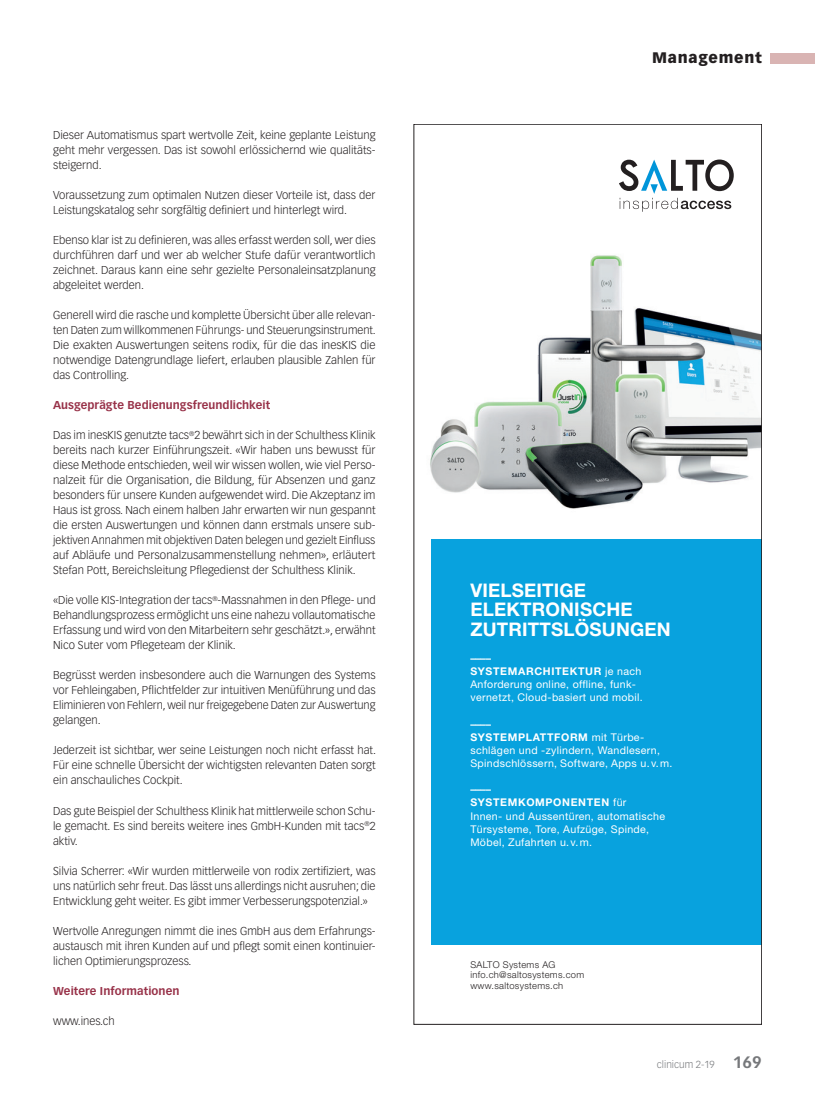
<style>
.page{position:relative;width:815px;height:1099px;background:#fff}
.page>*{position:absolute;margin:0;border:0;box-sizing:border-box;transform-origin:0 0}
.t1{font:700 18.75px/19.4px "Helvetica Neue";letter-spacing:.01em;color:#fff}
.t2{font:900 15px "Vectora LT Std";letter-spacing:.05em;color:#231f20}
.Lauftext{font:300 11.25px/15px "Vectora LT Std";color:#231f20;text-align:justify}
.ZT_MM{font:700 11.25px "Vectora LT Std";letter-spacing:.005em;color:#983249}
.t3{font:10.62px/13.1px "Helvetica Neue";letter-spacing:.03em;color:#fff}
.t4{font:300 10px "Vectora LT Std";color:#76787b}
.t5{font:300 9.38px/10.6px "Helvetica Neue";letter-spacing:.03em;color:#231f20}
.s1{font-weight:500}
.s2{font-weight:700}
.s3{font-weight:700;font-size:16.25px}
</style>
<div class="page">
<div style="left:770px;top:53px;width:45px;height:10px;background:#d9b4b3"></div>
<img style="left:430px;top:255px;width:330px;height:254px">
<svg style="left:619px;top:159px;width:115px;height:53px"></svg>
<div style="left:431px;top:539px;width:331px;height:405px;background:#08a2de"></div>
<p class="Lauftext" style="left:53px;top:128px;width:324px">Dieser Automatismus spart wertvolle Zeit, keine geplante Leistung geht mehr vergessen. Das ist sowohl erlössichernd wie qualitäts&shy;steigernd.</p>
<p class="Lauftext" style="left:53px;top:188px;width:324px">Voraussetzung zum optimalen Nutzen dieser Vorteile ist, dass der<br>Leistungskatalog sehr sorgfältig definiert und hinterlegt wird.</p>
<p class="Lauftext" style="left:53px;top:233px;width:324px">Ebenso klar ist zu definieren, was alles erfasst werden soll, wer dies durchführen darf und wer ab welcher Stufe dafür verantwortlich zeichnet. Daraus kann eine sehr gezielte Personaleinsatzplanung abgeleitet werden.</p>
<p class="Lauftext" style="left:53px;top:308px;width:324px">Generell wird die rasche und komplette Übersicht über alle relevan&shy;ten Daten zum willkommenen Führungs- und Steuerungsinstrument.</p>
<p class="Lauftext" style="left:53px;top:338px;width:324px">Die exakten Auswertungen seitens rodix, für die das inesKIS die notwendige Datengrundlage liefert, erlauben plausible Zahlen für das Controlling.</p>
<p class="ZT_MM" style="left:53px;top:398px;width:219px">Ausgeprägte Bedienungsfreundlichkeit</p>
<p class="Lauftext" style="left:53px;top:428px;width:324px">Das im inesKIS genutzte tacs<sup>®</sup>2 bewährt sich in der Schulthess Klinik bereits nach kurzer Einführungszeit. «Wir haben uns bewusst für diese Methode entschieden, weil wir wissen wollen, wie viel Perso&shy;nalzeit für die Organisation, die Bildung, für Absenzen und ganz besonders für unsere Kunden aufgewendet wird. Die Akzeptanz im Haus ist gross. Nach einem halben Jahr erwarten wir nun gespannt die ersten Auswertungen und können dann erstmals unsere sub&shy;jektiven Annahmen mit objektiven Daten belegen und gezielt Einfluss auf Abläufe und Personalzusammenstellung nehmen», erläutert Stefan Pott, Bereichsleitung Pflegedienst der Schulthess Klinik.</p>
<p class="Lauftext" style="left:53px;top:593px;width:324px">«Die volle KIS-Integration der tacs<sup>®</sup>-Massnahmen in den Pflege- und Behandlungsprozess ermöglicht uns eine nahezu vollautomatische Erfassung und wird von den Mitarbeitern sehr geschätzt.», erwähnt Nico Suter vom Pflegeteam der Klinik.</p>
<p class="Lauftext" style="left:53px;top:668px;width:324px">Begrüsst werden insbesondere auch die Warnungen des Systems vor Fehleingaben, Pflichtfelder zur intuitiven Menüführung und das Eliminieren von Fehlern, weil nur freigegebene Daten zur Auswertung gelangen.</p>
<p class="Lauftext" style="left:53px;top:743px;width:324px">Jederzeit ist sichtbar, wer seine Leistungen noch nicht erfasst hat.<br>Für eine schnelle Übersicht der wichtigsten relevanten Daten sorgt ein anschauliches Cockpit.</p>
<p class="Lauftext" style="left:53px;top:803px;width:324px">Das gute Beispiel der Schulthess Klinik hat mittlerweile schon Schu&shy;le gemacht. Es sind bereits weitere ines GmbH-Kunden mit tacs<sup>®</sup>2 aktiv.</p>
<p class="Lauftext" style="left:53px;top:863px;width:324px">Silvia Scherrer: «Wir wurden mittlerweile von rodix zertifiziert, was uns natürlich sehr freut. Das lässt uns allerdings nicht ausruhen; die Entwicklung geht weiter. Es gibt immer Verbesserungspotenzial.»</p>
<p class="Lauftext" style="left:53px;top:923px;width:324px">Wertvolle Anregungen nimmt die ines GmbH aus dem Erfahrungs&shy;austausch mit ihren Kunden auf und pflegt somit einen kontinuier&shy;lichen Optimierungsprozess.</p>
<p class="ZT_MM" style="left:53px;top:983px;width:128px">Weitere Informationen</p>
<p class="Lauftext" style="left:53px;top:1013px;width:63px">www.ines.ch</p>
<h2 class="t2" style="left:652px;top:49px;width:111px">Management</h2>
<p class="t1" style="left:470px;top:580px;width:202px">VIELSEITIGE<br>ELEKTRONISCHE<br>ZUTRITTSLÖSUNGEN</p>
<p class="t3" style="left:470px;top:651px;width:174px"><span class="s1">––––<br></span><span class="s2">SYSTEMARCHITEKTUR</span> je nach<br>Anforderung online, offline, funk&shy;vernetzt, Cloud-basiert und mobil.</p>
<p class="t3" style="left:470px;top:717px;width:204px"><span class="s1">––––<br></span><span class="s2">SYSTEMPLATTFORM</span> mit Türbe&shy;schlägen und -zylindern, Wandlesern,<br>Spindschlössern, Software, Apps u.v.m.</p>
<p class="t3" style="left:470px;top:782px;width:196px"><span class="s1">––––<br></span><span class="s2">SYSTEMKOMPONENTEN</span> für<br>Innen- und Aussentüren, automatische<br>Türsysteme, Tore, Aufzüge, Spinde,<br>Möbel, Zufahrten u.v.m.</p>
<p class="t5" style="left:470px;top:958px;width:115px">SALTO Systems AG info.ch@saltosystems.com www.saltosystems.ch</p>
<p class="t4" style="left:657px;top:1058px;width:106px">clinicum 2-19 <span class="s3">169</span></p>
</div>
